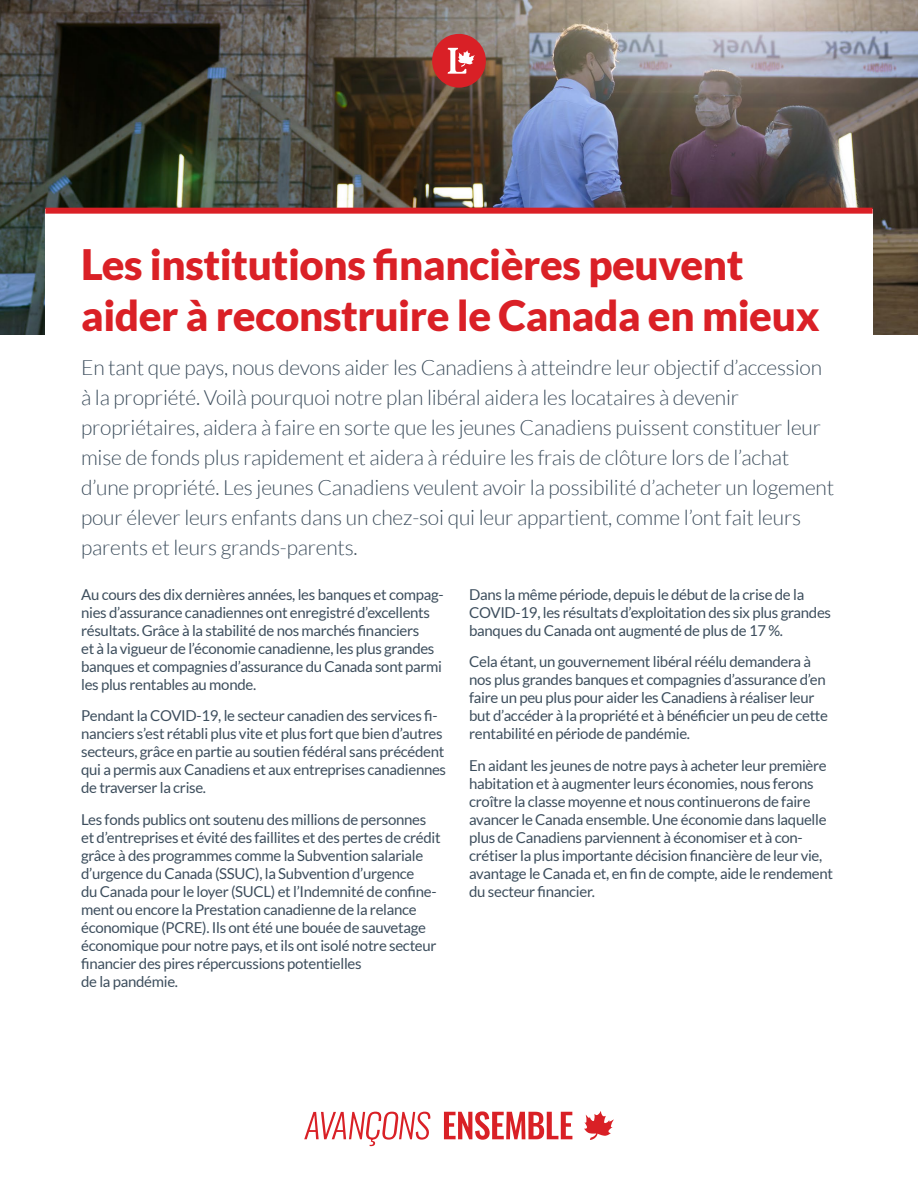
<style>
.page{position:relative;width:918px;height:1188px;background:#fff}
.page>*{position:absolute;margin:0;border:0;box-sizing:border-box;transform-origin:0 0}
.t1{font:900 42px/51px "Lato";letter-spacing:-.01em;color:#da2026}
.Deck{font:300 21px/30px "Lato";letter-spacing:-.01em;color:#3d4e5d}
.Body{font:15px/18px "Lato";letter-spacing:-.02em;color:#3d4e5d}
</style>
<div class="page">
<svg style="left:584px;top:1111px;width:30px;height:29px"></svg>
<svg style="left:304px;top:1112px;width:126px;height:34px"></svg>
<svg style="left:444px;top:1111px;width:128px;height:29px"></svg>
<img style="left:0;top:0;width:918px;height:334px">
<div style="left:45px;top:209px;width:828px;height:176px;background:#fff"></div>
<div style="left:45px;top:208px;width:828px;height:6px;background:#da2026"></div>
<div style="left:432px;top:34px;width:54px;height:54px;background:#d92026;border-radius:50%"></div>
<svg style="left:448px;top:48px;width:27px;height:26px"></svg>
<p class="t1" style="left:81px;top:239px;width:740px">Les institutions financières peuvent aider à reconstruire le Canada en mieux</p>
<p class="Deck" style="left:81px;top:352px;width:755px">En tant que pays, nous devons aider les Canadiens à atteindre leur objectif d’accession à la propriété. Voilà pourquoi notre plan libéral aidera les locataires à devenir propriétaires, aidera à faire en sorte que les jeunes Canadiens puissent constituer leur mise de fonds plus rapidement et aidera à réduire les frais de clôture lors de l’achat d’une propriété. Les jeunes Canadiens veulent avoir la possibilité d’acheter un logement pour élever leurs enfants dans un chez-soi qui leur appartient, comme l’ont fait leurs parents et leurs grands-parents.</p>
<p class="Body" style="left:81px;top:585px;width:364px">Au cours des dix dernières années, les banques et compag&shy;nies d’assurance canadiennes ont enregistré d’excellents résultats. Grâce à la stabilité de nos marchés financiers<br>et à la vigueur de l’économie canadienne, les plus grandes banques et compagnies d’assurance du Canada sont parmi les plus rentables au monde.</p>
<p class="Body" style="left:81px;top:707px;width:367px">Pendant la COVID-19, le secteur canadien des services fi&shy;nanciers s’est rétabli plus vite et plus fort que bien d’autres secteurs, grâce en partie au soutien fédéral sans précédent qui a permis aux Canadiens et aux entreprises canadiennes de traverser la crise.</p>
<p class="Body" style="left:81px;top:810px;width:361px">Les fonds publics ont soutenu des millions de personnes et d’entreprises et évité des faillites et des pertes de crédit grâce à des programmes comme la Subvention salariale d’urgence du Canada (SSUC), la Subvention d’urgence<br>du Canada pour le loyer (SUCL) et l’Indemnité de confine&shy;ment ou encore la Prestation canadienne de la relance économique (PCRE). Ils ont été une bouée de sauvetage économique pour notre pays, et ils ont isolé notre secteur financier des pires répercussions potentielles<br>de la pandémie.</p>
<p class="Body" style="left:469px;top:585px;width:363px">Dans la même période, depuis le début de la crise de la<br>COVID-19, les résultats d’exploitation des six plus grandes banques du Canada ont augmenté de plus de 17 %.</p>
<p class="Body" style="left:469px;top:653px;width:360px">Cela étant, un gouvernement libéral réélu demandera à nos plus grandes banques et compagnies d’assurance d’en faire un peu plus pour aider les Canadiens à réaliser leur but d’accéder à la propriété et à bénéficier un peu de cette rentabilité en période de pandémie.</p>
<p class="Body" style="left:469px;top:756px;width:365px">En aidant les jeunes de notre pays à acheter leur première habitation et à augmenter leurs économies, nous ferons croître la classe moyenne et nous continuerons de faire avancer le Canada ensemble. Une économie dans laquelle plus de Canadiens parviennent à économiser et à con&shy;crétiser la plus importante décision financière de leur vie, avantage le Canada et, en fin de compte, aide le rendement du secteur financier.</p>
</div>
